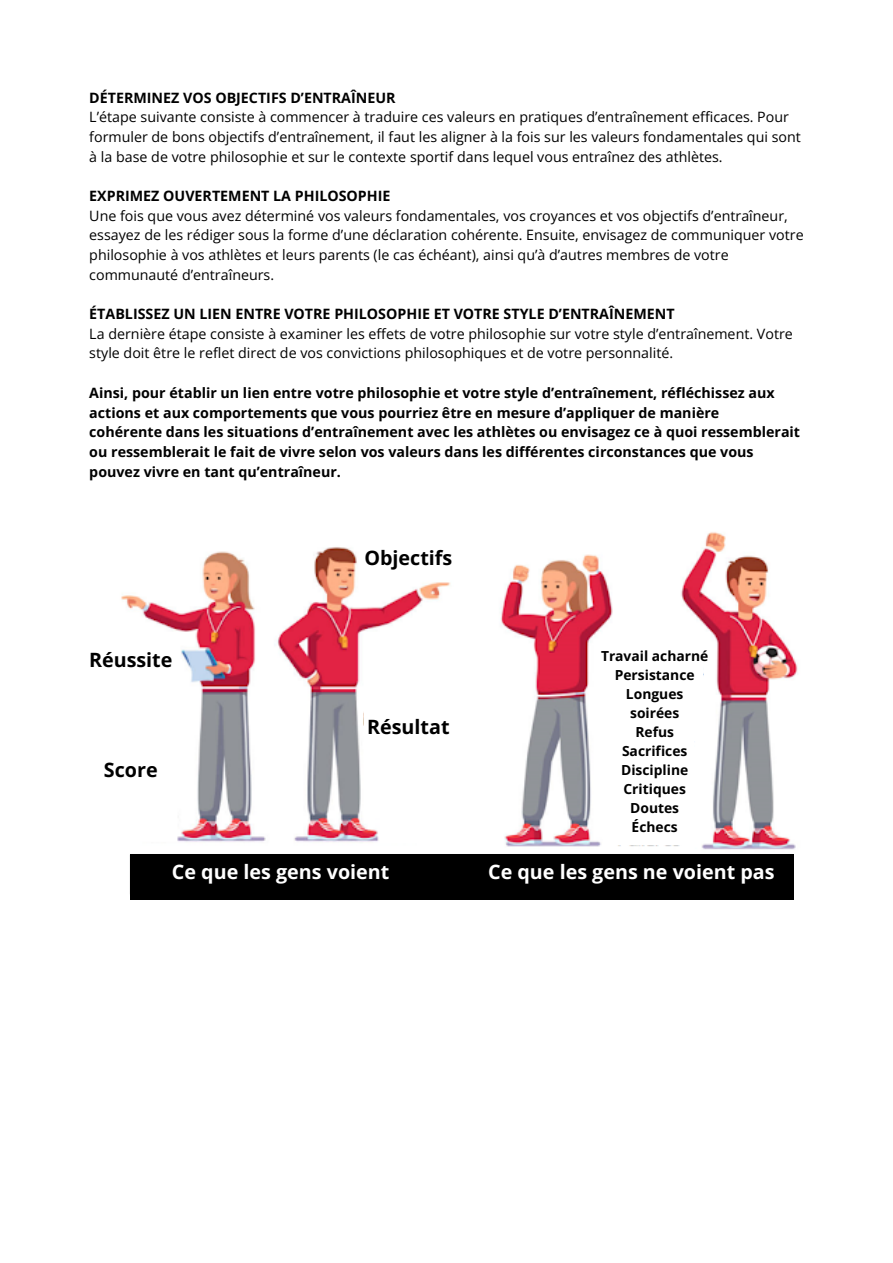
<style>
.page{position:relative;width:893px;height:1263px;background:#fff}
.page>*{position:absolute;margin:0;border:0;box-sizing:border-box;transform-origin:0 0}
.t1{font:700 19.73px "Open Sans";color:#fff}
.t2{font:700 19.73px "Open Sans";color:#000}
.t3{font:14.25px/19.6px "Open Sans";color:#000}
.t4{font:700 14.25px/19.6px "Open Sans";color:#000}
.t5{font:700 13.88px/19px "Open Sans";color:#000}
</style>
<div class="page">
<img style="left:121px;top:532px;width:677px;height:368px">
<div style="left:606px;top:636px;width:88px;height:209px;background:#fff"></div>
<div style="left:615px;top:636px;width:87px;height:105px;background:#fff"></div>
<div style="left:364px;top:525px;width:108px;height:21px;background:#fff"></div>
<div style="left:364px;top:706px;width:108px;height:21px;background:#fff"></div>
<div style="left:73px;top:660px;width:109px;height:21px;background:#fff"></div>
<div style="left:73px;top:770px;width:109px;height:21px;background:#fff"></div>
<div style="left:131px;top:854px;width:663px;height:46px;background:#000"></div>
<p class="t4" style="left:89px;top:87px;width:308px">DÉTERMINEZ VOS OBJECTIFS D’ENTRAÎNEUR</p>
<p class="t3" style="left:89px;top:107px;width:713px">L’étape suivante consiste à commencer à traduire ces valeurs en pratiques d’entraînement efficaces. Pour formuler de bons objectifs d’entraînement, il faut les aligner à la fois sur les valeurs fondamentales qui sont à la base de votre philosophie et sur le contexte sportif dans lequel vous entraînez des athlètes.</p>
<p class="t4" style="left:89px;top:186px;width:303px">EXPRIMEZ OUVERTEMENT LA PHILOSOPHIE</p>
<p class="t3" style="left:89px;top:205px;width:716px">Une fois que vous avez déterminé vos valeurs fondamentales, vos croyances et vos objectifs d’entraîneur, essayez de les rédiger sous la forme d’une déclaration cohérente. Ensuite, envisagez de communiquer votre philosophie à vos athlètes et leurs parents (le cas échéant), ainsi qu’à d’autres membres de votre communauté d’entraîneurs.</p>
<p class="t4" style="left:89px;top:304px;width:587px">ÉTABLISSEZ UN LIEN ENTRE VOTRE PHILOSOPHIE ET VOTRE STYLE D’ENTRAÎNEMENT</p>
<p class="t3" style="left:89px;top:323px;width:705px">La dernière étape consiste à examiner les effets de votre philosophie sur votre style d’entraînement. Votre style doit être le reflet direct de vos convictions philosophiques et de votre personnalité.</p>
<p class="t4" style="left:89px;top:382px;width:687px">Ainsi, pour établir un lien entre votre philosophie et votre style d’entraînement, réfléchissez aux actions et aux comportements que vous pourriez être en mesure d’appliquer de manière</p>
<p class="t4" style="left:89px;top:422px;width:712px">cohérente dans les situations d’entraînement avec les athlètes ou envisagez ce à quoi ressemblerait ou ressemblerait le fait de vivre selon vos valeurs dans les différentes circonstances que vous pouvez vivre en tant qu’entraîneur.</p>
<p class="t2" style="left:89px;top:646px;width:85px">Réussite</p>
<p class="t2" style="left:104px;top:756px;width:55px">Score</p>
<p class="t2" style="left:364px;top:544px;width:90px">Objectifs</p>
<p class="t2" style="left:367px;top:713px;width:84px">Résultat</p>
<p class="t5" style="left:601px;top:646px;width:109px">Travail acharné</p>
<p class="t5" style="left:615px;top:665px;width:81px">Persistance</p>
<p class="t5" style="left:626px;top:684px;width:59px">Longues soirées</p>
<p class="t5" style="left:635px;top:722px;width:40px">Refus</p>
<p class="t5" style="left:622px;top:741px;width:67px">Sacrifices</p>
<p class="t5" style="left:621px;top:760px;width:69px">Discipline</p>
<p class="t5" style="left:623px;top:779px;width:64px">Critiques</p>
<p class="t5" style="left:630px;top:798px;width:50px">Doutes</p>
<p class="t5" style="left:631px;top:817px;width:48px">Échecs</p>
<p class="t1" style="left:172px;top:858px;width:219px">Ce que les gens voient</p>
<p class="t1" style="left:488px;top:858px;width:288px">Ce que les gens ne voient pas</p>
</div>
